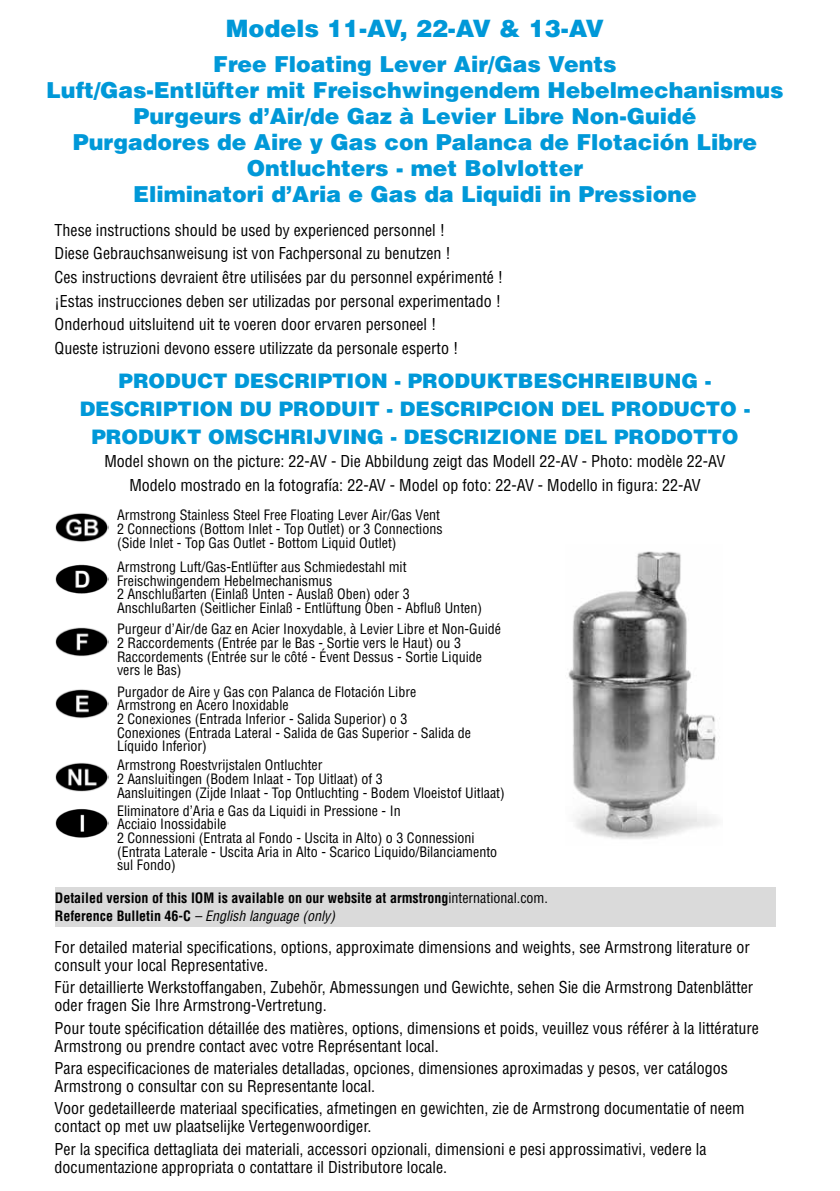
<style>
.page{position:relative;width:840px;height:1191px;background:#fff}
.page>*{position:absolute;margin:0;border:0;box-sizing:border-box;transform-origin:0 0}
.t1{font:900 24px "Helvetica LT Std";color:#0098d8}
.t2{font:900 22px/26px "Helvetica LT Std";color:#0098d8;text-align:center}
.t3{font:900 20px/28px "Helvetica LT Std";color:#0098d8;text-align:center}
.t4{font:condensed 16px/18px "Helvetica LT Std";color:#000}
.t5{font:condensed 14px/13.6px "Helvetica LT Std";color:#000}
.t6{font:700 condensed 14px/18px "Helvetica LT Std";color:#000}
.s1{font-weight:400}
.s2{font-weight:400;font-style:italic}
</style>
<div class="page">
<div style="left:55px;top:887px;width:720px;height:40px;background:#dadada"></div>
<img style="left:568px;top:551px;width:149px;height:288px">
<img style="left:55px;top:564px;width:53px;height:30px">
<img style="left:55px;top:689px;width:54px;height:30px">
<img style="left:55px;top:627px;width:53px;height:30px">
<img style="left:55px;top:513px;width:54px;height:29px">
<img style="left:55px;top:809px;width:54px;height:29px">
<img style="left:55px;top:762px;width:54px;height:30px">
<h1 class="t1" style="left:225px;top:13px;width:380px">Models 11-AV, 22-AV &amp; 13-AV</h1>
<p class="t2" style="left:46px;top:51px;width:738px">Free Floating Lever Air/Gas Vents<br>Luft/Gas-Entlüfter mit Freischwingendem Hebelmechanismus Purgeurs d’Air/de Gaz à Levier Libre Non-Guidé<br>Purgadores de Aire y Gas con Palanca de Flotación Libre Ontluchters - met Bolvlotter<br>Eliminatori d’Aria e Gas da Liquidi in Pressione</p>
<p class="t4" style="left:55px;top:218px;width:450px;line-height:23.6px">These instructions should be used by experienced personnel !<br>Diese Gebrauchsanweisung ist von Fachpersonal zu benutzen !<br>Ces instructions devraient être utilisées par du personnel expérimenté ! ¡Estas instrucciones deben ser utilizadas por personal experimentado !<br>Onderhoud uitsluitend uit te voeren door ervaren personeel !<br>Queste istruzioni devono essere utilizzate da personale esperto !</p>
<p class="t3" style="left:80px;top:366px;width:671px">PRODUCT DESCRIPTION - PRODUKTBESCHREIBUNG -<br>DESCRIPTION DU PRODUIT - DESCRIPCION DEL PRODUCTO -<br>PRODUKT OMSCHRIJVING - DESCRIZIONE DEL PRODOTTO</p>
<p class="t4" style="left:104px;top:449px;width:622px;line-height:23.8px;text-align:center">Model shown on the picture: 22-AV - Die Abbildung zeigt das Modell 22-AV - Photo: modèle 22-AV<br>Modelo mostrado en la fotografía: 22-AV - Model op foto: 22-AV - Modello in figura: 22-AV</p>
<p class="t5" style="left:117px;top:508px;width:327px">Armstrong Stainless Steel Free Floating Lever Air/Gas Vent<br>2 Connections (Bottom Inlet - Top Outlet) or 3 Connections (Side Inlet - Top Gas Outlet - Bottom Liquid Outlet)</p>
<p class="t5" style="left:117px;top:560px;width:366px">Armstrong Luft/Gas-Entlüfter aus Schmiedestahl mit Freischwingendem Hebelmechanismus<br>2 Anschlußarten (Einlaß Unten - Auslaß Oben) oder 3<br>Anschlußarten (Seitlicher Einlaß - Entlüftung Oben - Abfluß Unten)</p>
<p class="t5" style="left:117px;top:622px;width:385px">Purgeur d’Air/de Gaz en Acier Inoxydable, à Levier Libre et Non-Guidé 2 Raccordements (Entrée par le Bas - Sortie vers le Haut) ou 3<br>Raccordements (Entrée sur le côté - Évent Dessus - Sortie Liquide vers le Bas)</p>
<p class="t5" style="left:117px;top:684px;width:355px">Purgador de Aire y Gas con Palanca de Flotación Libre Armstrong en Acero Inoxidable<br>2 Conexiones (Entrada Inferior - Salida Superior) o 3<br>Conexiones (Entrada Lateral - Salida de Gas Superior - Salida de Líquido Inferior)</p>
<p class="t5" style="left:117px;top:758px;width:389px">Armstrong Roestvrijstalen Ontluchter<br>2 Aansluitingen (Bodem Inlaat - Top Uitlaat) of 3<br>Aansluitingen (Zijde Inlaat - Top Ontluchting - Bodem Vloeistof Uitlaat)</p>
<p class="t5" style="left:117px;top:804px;width:381px">Eliminatore d’Aria e Gas da Liquidi in Pressione - In<br>Acciaio Inossidabile<br>2 Connessioni (Entrata al Fondo - Uscita in Alto) o 3 Connessioni (Entrata Laterale - Uscita Aria in Alto - Scarico Liquido/Bilanciamento sul Fondo)</p>
<p class="t6" style="left:55px;top:889px;width:494px">Detailed version of this IOM is available on our website at armstrong<span class="s1">international.com.<br></span>Reference Bulletin 46-C <span class="s2">– English language (only)</span></p>
<p class="t4" style="left:55px;top:938px;width:696px">For detailed material specifications, options, approximate dimensions and weights, see Armstrong literature or consult your local Representative.</p>
<p class="t4" style="left:55px;top:978px;width:699px">Für detaillierte Werkstoffangaben, Zubehör, Abmessungen und Gewichte, sehen Sie die Armstrong Datenblätter oder fragen Sie Ihre Armstrong-Vertretung.</p>
<p class="t4" style="left:55px;top:1018px;width:705px">Pour toute spécification détaillée des matières, options, dimensions et poids, veuillez vous référer à la littérature<br>Armstrong ou prendre contact avec votre Représentant local.</p>
<p class="t4" style="left:55px;top:1059px;width:674px">Para especificaciones de materiales detalladas, opciones, dimensiones aproximadas y pesos, ver catálogos<br>Armstrong o consultar con su Representante local.</p>
<p class="t4" style="left:55px;top:1099px;width:691px">Voor gedetailleerde materiaal specificaties, afmetingen en gewichten, zie de Armstrong documentatie of neem contact op met uw plaatselijke Vertegenwoordiger.</p>
<p class="t4" style="left:55px;top:1139px;width:653px">Per la specifica dettagliata dei materiali, accessori opzionali, dimensioni e pesi approssimativi, vedere la documentazione appropriata o contattare il Distributore locale.</p>
</div>
